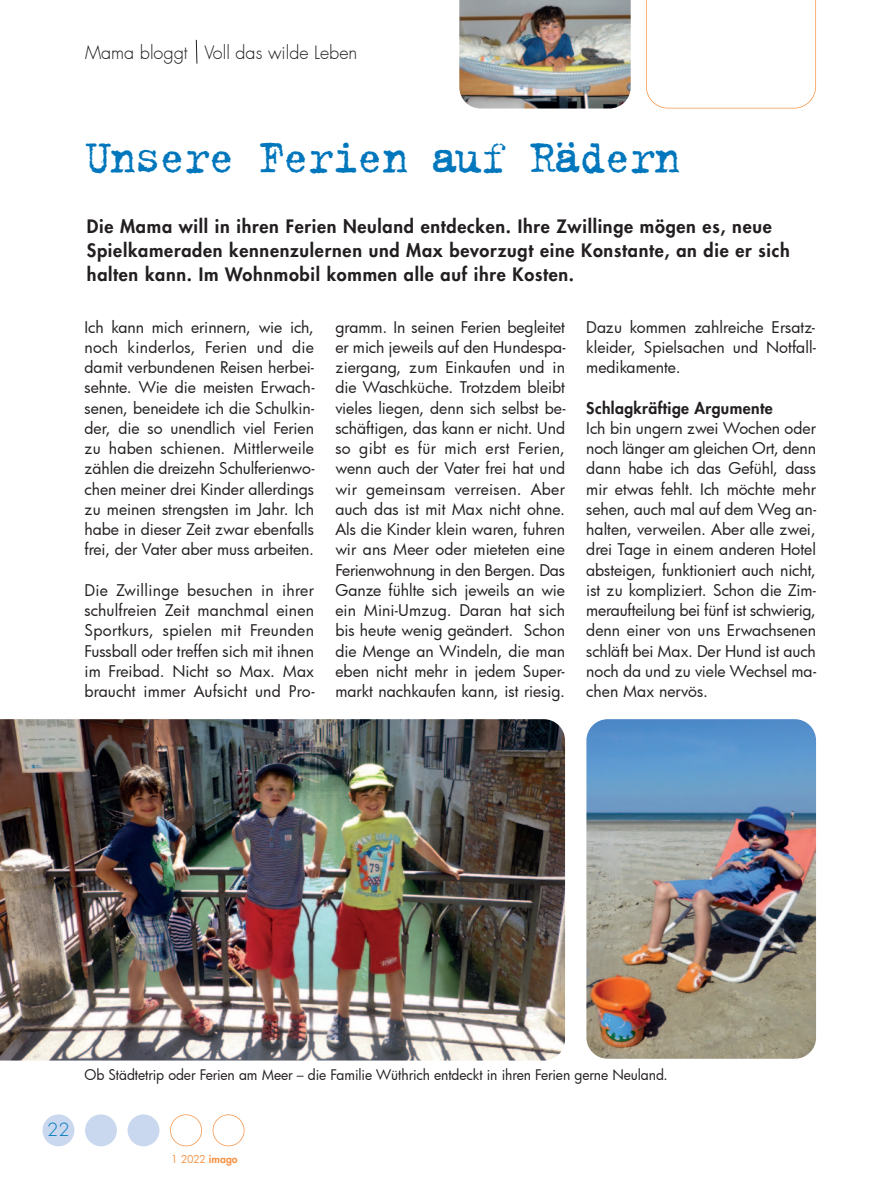
<style>
.page{position:relative;width:893px;height:1191px;background:#fff}
.page>*{position:absolute;margin:0;border:0;box-sizing:border-box;transform-origin:0 0}
.t1{font:51px "Trixie";letter-spacing:-.05em;color:#0076bc}
.t2{font:800 18px "Futura";letter-spacing:.04em;color:#231f20}
.t3{font:300 18px "Futura";color:#231f20}
.t4{font:300 18px "Futura";color:#0076bc}
.t5{font:15.75px/20.2px "Futura";color:#231f20;text-align:justify}
.t6{font:800 15.75px "Futura";letter-spacing:.025em;color:#231f20}
.t7{font:14.25px "Futura";letter-spacing:-.005em;color:#231f20}
.t8{font:10.5px "Futura";color:#f79447}
.s1{font-weight:800}
</style>
<div class="page">
<div style="left:43px;top:1114px;width:31px;height:32px;background:#c9d8ee;border-radius:50%"></div>
<div style="left:85px;top:1114px;width:32px;height:32px;background:#c9d8ee;border-radius:50%"></div>
<div style="left:128px;top:1114px;width:31px;height:32px;background:#c9d8ee;border-radius:50%"></div>
<div style="left:170px;top:1114px;width:32px;height:32px;border:2px solid #f79447;border-radius:50%"></div>
<div style="left:213px;top:1114px;width:31px;height:32px;border:2px solid #f79447;border-radius:50%"></div>
<svg style="left:196px;top:39px;width:2px;height:25px"></svg>
<img style="left:459px;top:0;width:172px;height:108px">
<svg style="left:646px;top:0;width:170px;height:108px"></svg>
<img style="left:0;top:719px;width:565px;height:341px">
<img style="left:586px;top:719px;width:230px;height:339px;border-radius:21px">
<p class="t3" style="left:85px;top:44px;width:274px">Mama bloggt Voll das wilde Leben</p>
<p class="t1" style="left:85px;top:125px;width:598px">Unsere Ferien auf Rädern</p>
<p class="t2" style="left:87px;top:218px;width:686px">Die Mama will in ihren Ferien Neuland entdecken. Ihre Zwillinge mögen es, neue</p>
<p class="t2" style="left:87px;top:242px;width:704px">Spielkameraden kennenzulernen und Max bevorzugt eine Konstante, an die er sich</p>
<p class="t2" style="left:87px;top:266px;width:489px">halten kann. Im Wohnmobil kommen alle auf ihre Kosten.</p>
<p class="t5" style="left:85px;top:316px;width:232px">Ich kann mich erinnern, wie ich, noch kinderlos, Ferien und die damit verbundenen Reisen herbei&shy;sehnte. Wie die meisten Erwach&shy;senen, beneidete ich die Schulkin&shy;der, die so unendlich viel Ferien zu haben schienen. Mittlerweile zählen die dreizehn Schulferienwo&shy;chen meiner drei Kinder allerdings zu meinen strengsten im Jahr. Ich habe in dieser Zeit zwar ebenfalls frei, der Vater aber muss arbeiten.</p>
<p class="t5" style="left:85px;top:579px;width:232px">Die Zwillinge besuchen in ihrer schulfreien Zeit manchmal einen Sportkurs, spielen mit Freunden Fussball oder treffen sich mit ihnen im Freibad. Nicht so Max. Max braucht immer Aufsicht und Pro-</p>
<p class="t5" style="left:335px;top:316px;width:232px">gramm. In seinen Ferien begleitet er mich jeweils auf den Hundespa&shy;ziergang, zum Einkaufen und in die Waschküche. Trotzdem bleibt vieles liegen, denn sich selbst be&shy;schäftigen, das kann er nicht. Und so gibt es für mich erst Ferien, wenn auch der Vater frei hat und wir gemeinsam verreisen. Aber auch das ist mit Max nicht ohne.</p>
<p class="t5" style="left:335px;top:519px;width:231px">Als die Kinder klein waren, fuhren wir ans Meer oder mieteten eine Ferienwohnung in den Bergen. Das Ganze fühlte sich jeweils an wie ein Mini-Umzug. Daran hat sich bis heute wenig geändert. Schon die Menge an Windeln, die man eben nicht mehr in jedem Super&shy;markt nachkaufen kann, ist riesig.</p>
<p class="t5" style="left:586px;top:316px;width:231px">Dazu kommen zahlreiche Ersatz&shy;kleider, Spielsachen und Notfall&shy;medikamente.</p>
<p class="t6" style="left:586px;top:400px;width:188px">Schlagkräftige Argumente</p>
<p class="t5" style="left:586px;top:417px;width:231px">Ich bin ungern zwei Wochen oder noch länger am gleichen Ort, denn dann habe ich das Gefühl, dass mir etwas fehlt. Ich möchte mehr sehen, auch mal auf dem Weg an&shy;halten, verweilen. Aber alle zwei, drei Tage in einem anderen Hotel absteigen, funktioniert auch nicht, ist zu kompliziert. Schon die Zim&shy;meraufteilung bei fünf ist schwierig, denn einer von uns Erwachsenen schläft bei Max. Der Hund ist auch noch da und zu viele Wechsel ma&shy;chen Max nervös.</p>
<p class="t4" style="left:47px;top:1121px;width:24px">22</p>
<p class="t7" style="left:85px;top:1065px;width:585px">Ob Städtetrip oder Ferien am Meer – die Familie Wüthrich entdeckt in ihren Ferien gerne Neuland.</p>
<p class="t8" style="left:171px;top:1152px;width:68px">1 2022 <span class="s1">imago</span></p>
</div>
